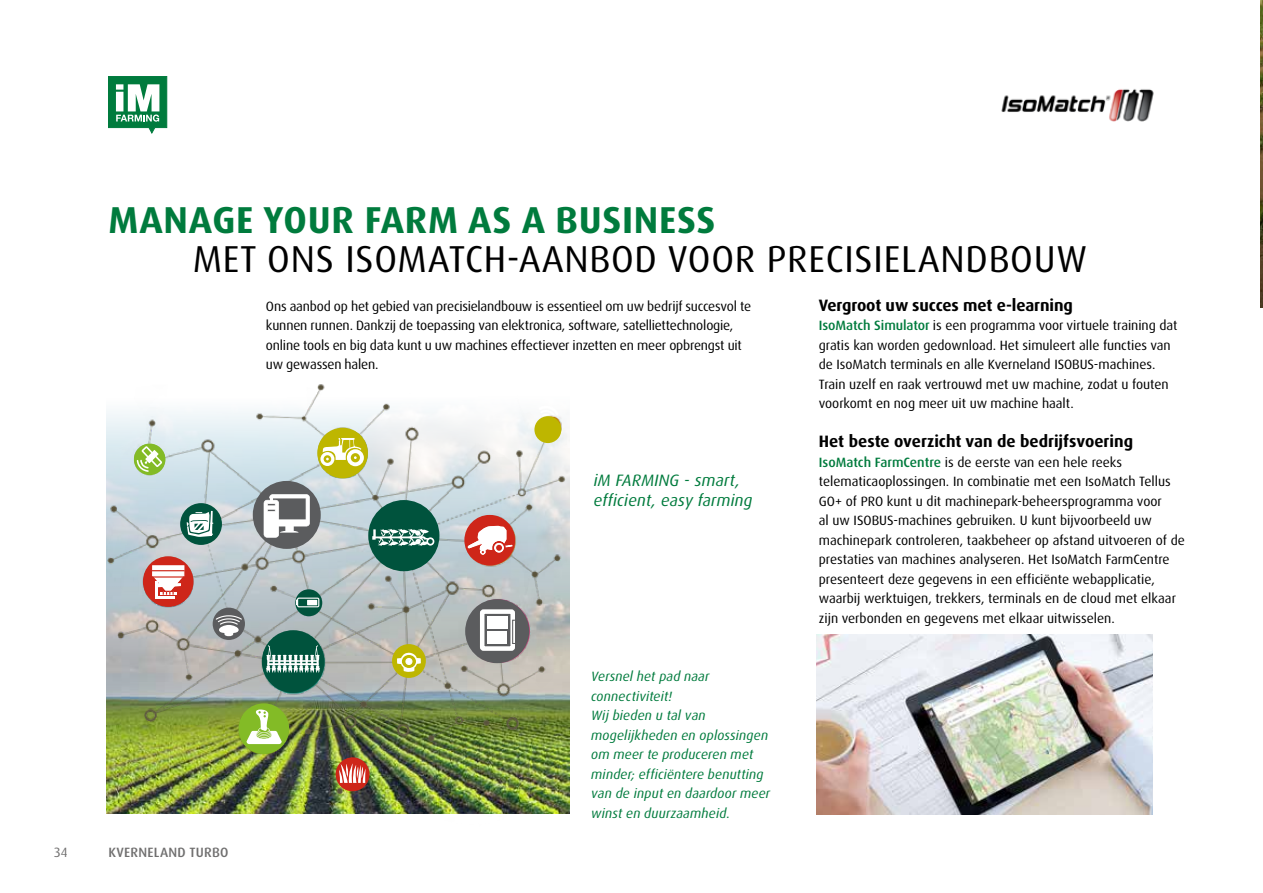
<style>
.page{position:relative;width:1263px;height:893px;background:#fff}
.page>*{position:absolute;margin:0;border:0;box-sizing:border-box;transform-origin:0 0}
.t1{font:37.5px "Dax Pro";letter-spacing:.02em;color:#000}
.t2{font:700 37.5px "Dax Pro";letter-spacing:.02em;color:#007b3d}
.t3{font:700 16.5px "Dax Pro";letter-spacing:-.005em;color:#000}
.t4{font:italic 16.5px/19.5px "Dax Pro";letter-spacing:.01em;color:#007b3d}
.t5{font:13.5px/19.5px "Dax Pro";letter-spacing:-.005em;color:#000}
.t6{font:italic 13.5px/19.5px "Dax Pro";letter-spacing:.01em;color:#007b3d}
.t7{font:500 13.5px "Dax Pro";letter-spacing:.02em;color:#706f6f}
.t8{font:13.5px "Dax Pro";color:#706f6f}
.s1{font-weight:500;color:#007b3d}
</style>
<div class="page">
<svg style="left:108px;top:77px;width:59px;height:57px"></svg>
<img style="left:1001px;top:89px;width:153px;height:33px">
<img style="left:1260px;top:0;width:3px;height:307px">
<svg style="left:566px;top:434px;width:4px;height:380px;background:#b3bca2"></svg>
<img style="left:106px;top:384px;width:460px;height:430px">
<div style="left:253px;top:481px;width:68px;height:68px;background:#5b5c5e;border-radius:50%"></div>
<div style="left:368px;top:500px;width:71px;height:71px;background:#00533d;border-radius:50%"></div>
<div style="left:262px;top:630px;width:62px;height:63px;background:#00533d;border-radius:50%"></div>
<div style="left:239px;top:703px;width:50px;height:51px;background:#83bb26;border-radius:50%"></div>
<div style="left:143px;top:556px;width:51px;height:51px;background:#ce2619;border-radius:50%"></div>
<div style="left:180px;top:503px;width:42px;height:42px;background:#00533d;border-radius:50%"></div>
<div style="left:213px;top:608px;width:32px;height:32px;background:#5b5c5e;border-radius:50%"></div>
<div style="left:336px;top:757px;width:33px;height:34px;background:#ce2619;border-radius:50%"></div>
<div style="left:317px;top:428px;width:51px;height:50px;background:#beb600;border-radius:50%"></div>
<div style="left:134px;top:444px;width:31px;height:31px;background:#83bb26;border-radius:50%"></div>
<div style="left:465px;top:599px;width:64px;height:64px;background:#5b5c5e;border-radius:50%"></div>
<svg style="left:137px;top:446px;width:25px;height:26px"></svg>
<svg style="left:372px;top:529px;width:62px;height:17px"></svg>
<svg style="left:247px;top:709px;width:35px;height:35px"></svg>
<svg style="left:264px;top:494px;width:46px;height:44px"></svg>
<svg style="left:339px;top:763px;width:27px;height:20px"></svg>
<svg style="left:320px;top:438px;width:44px;height:28px"></svg>
<div style="left:534px;top:416px;width:27px;height:27px;background:#beb600;border-radius:50%"></div>
<svg style="left:215px;top:615px;width:28px;height:21px"></svg>
<svg style="left:187px;top:511px;width:26px;height:26px"></svg>
<svg style="left:264px;top:589px;width:259px;height:88px"></svg>
<svg style="left:152px;top:565px;width:32px;height:34px"></svg>
<hr style="left:152px;top:570px;width:32px;height:1px;background:#ce2619">
<hr style="left:152px;top:576px;width:32px;height:2px;background:#ce2619">
<div style="left:464px;top:515px;width:51px;height:50px;background:#ce2619;border-radius:50%"></div>
<svg style="left:467px;top:525px;width:46px;height:42px"></svg>
<img style="left:816px;top:635px;width:336px;height:180px">
<h1 class="t2" style="left:109px;top:195px;width:608px">MANAGE YOUR FARM AS A BUSINESS</h1>
<h1 class="t1" style="left:193px;top:234px;width:896px">MET ONS ISOMATCH-AANBOD VOOR PRECISIELANDBOUW</h1>
<p class="t5" style="left:266px;top:296px;width:487px">Ons aanbod op het gebied van precisielandbouw is essentieel om uw bedrijf succesvol te kunnen runnen. Dankzij de toepassing van elektronica, software, satelliettechnologie, online tools en big data kunt u uw machines effectiever inzetten en meer opbrengst uit uw gewassen halen.</p>
<p class="t4" style="left:594px;top:471px;width:160px">iM FARMING - smart, efficient, easy farming</p>
<p class="t8" style="left:54px;top:843px;width:15px">34</p>
<p class="t7" style="left:108px;top:843px;width:122px">KVERNELAND TURBO</p>
<p class="t6" style="left:591px;top:667px;width:181px">Versnel het pad naar connectiviteit!<br>Wij bieden u tal van mogelijkheden en oplossingen om meer te produceren met minder; efficiëntere benutting van de input en daardoor meer winst en duurzaamheid.</p>
<p class="t3" style="left:819px;top:294px;width:256px">Vergroot uw succes met e-learning</p>
<p class="t5" style="left:819px;top:316px;width:360px"><span class="s1">IsoMatch Simulator</span> is een programma voor virtuele training dat gratis kan worden gedownload. Het simuleert alle functies van de IsoMatch terminals en alle Kverneland ISOBUS-machines.<br>Train uzelf en raak vertrouwd met uw machine, zodat u fouten voorkomt en nog meer uit uw machine haalt.</p>
<p class="t3" style="left:819px;top:431px;width:316px">Het beste overzicht van de bedrijfsvoering</p>
<p class="t5" style="left:819px;top:452px;width:368px"><span class="s1">IsoMatch FarmCentre</span> is de eerste van een hele reeks telematicaoplossingen. In combinatie met een IsoMatch Tellus GO+ of PRO kunt u dit machinepark-beheersprogramma voor<br>al uw ISOBUS-machines gebruiken. U kunt bijvoorbeeld uw machinepark controleren, taakbeheer op afstand uitvoeren of de prestaties van machines analyseren. Het IsoMatch FarmCentre presenteert deze gegevens in een efficiënte webapplicatie, waarbij werktuigen, trekkers, terminals en de cloud met elkaar zijn verbonden en gegevens met elkaar uitwisselen.</p>
</div>
